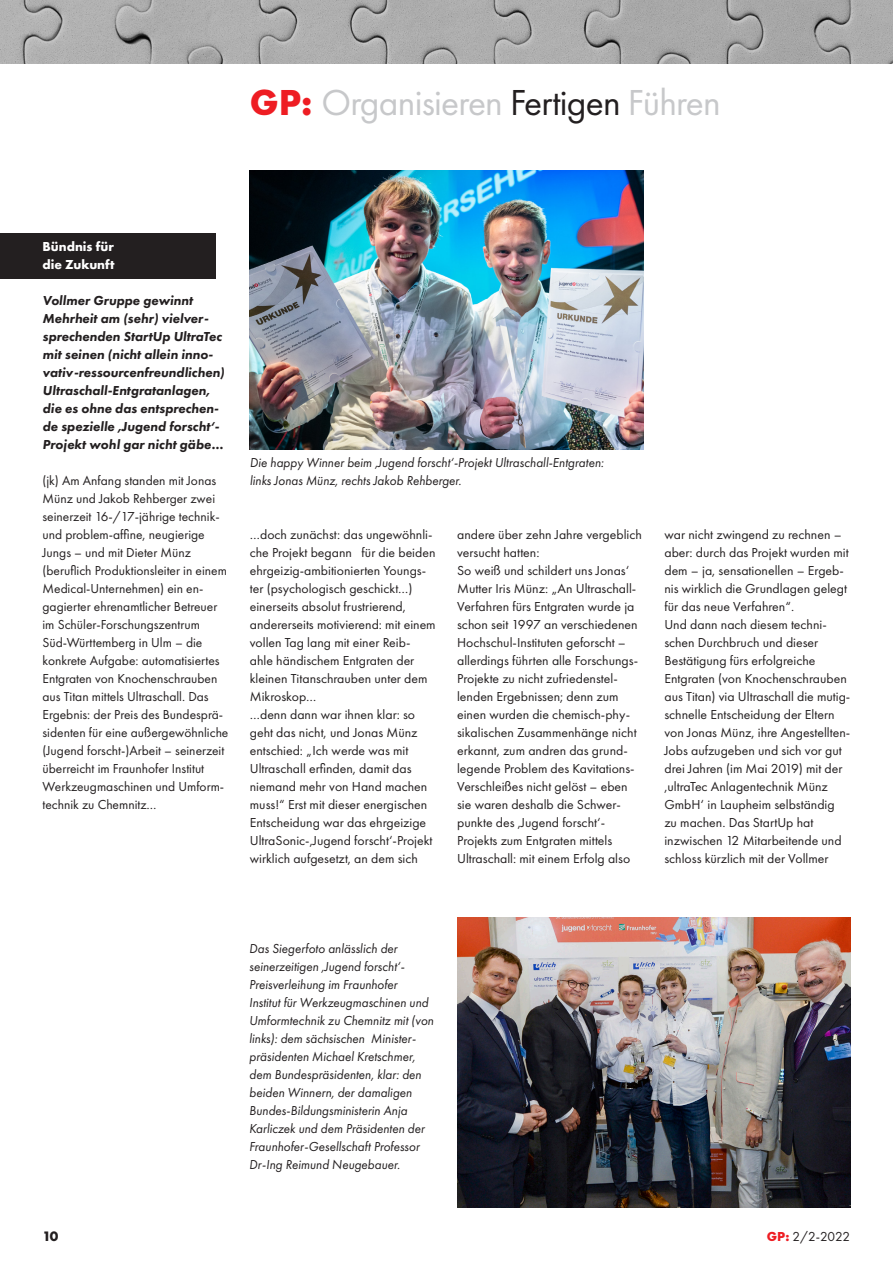
<style>
.page{position:relative;width:893px;height:1263px;background:#fff}
.page>*{position:absolute;margin:0;border:0;box-sizing:border-box;transform-origin:0 0}
.t1{font:37.5px "Futura PT";letter-spacing:-.02em;color:#c7c8ca}
.t2{font:700 14.25px "Futura PT";color:#231f20}
.Fließtext{font:13.5px/18px "Futura PT";color:#231f20}
.Bildunterschrift{font:italic 13.5px/18px "Futura PT";color:#231f20}
.Fließtext-2{font:italic 800 13.5px/18px "Futura PT";color:#231f20}
.Fließtext-3{font:700 13.5px "Futura PT";color:#fff}
.s1{font-weight:700;color:#ee1d23}
.s2{color:#231f20}
</style>
<div class="page">
<img style="left:0;top:0;width:893px;height:64px">
<div style="left:0;top:233px;width:216px;height:45px;background:#231f20"></div>
<img style="left:250px;top:170px;width:393px;height:279px">
<img style="left:457px;top:917px;width:393px;height:290px">
<p class="t1" style="left:250px;top:80px;width:472px"><span class="s1">GP:</span> Organisieren <span class="s2">Fertigen</span> Führen</p>
<p class="Fließtext-3" style="left:43px;top:238px;width:73px">Bündnis für</p>
<p class="Fließtext-3" style="left:43px;top:256px;width:74px">die Zukunft</p>
<p class="Fließtext-2" style="left:43px;top:292px;width:183px">Vollmer Gruppe gewinnt<br>Mehrheit am (sehr) vielver&shy;sprechenden StartUp UltraTec mit seinen (nicht allein inno&shy;vativ-ressourcenfreundlichen)<br>Ultraschall-Entgratanlagen, die es ohne das entsprechen&shy;de spezielle ,Jugend forscht‘-<br>Projekt wohl gar nicht gäbe…</p>
<p class="Fließtext" style="left:43px;top:472px;width:187px">(jk) Am Anfang standen mit Jonas Münz und Jakob Rehberger zwei seinerzeit 16-/17-jährige technik&shy;und problem-affine, neugierige Jungs – und mit Dieter Münz (beruflich Produktionsleiter in einem Medical-Unternehmen) ein en&shy;gagierter ehrenamtlicher Betreuer im Schüler-Forschungszentrum Süd-Württemberg in Ulm – die konkrete Aufgabe: automatisiertes Entgraten von Knochenschrauben aus Titan mittels Ultraschall. Das Ergebnis: der Preis des Bundesprä&shy;sidenten für eine außergewöhnliche (Jugend forscht-)Arbeit – seinerzeit überreicht im Fraunhofer Institut Werkzeugmaschinen und Umform&shy;technik zu Chemnitz…</p>
<p class="Bildunterschrift" style="left:250px;top:454px;width:355px">Die happy Winner beim ,Jugend forscht‘-Projekt Ultraschall-Entgraten: links Jonas Münz, rechts Jakob Rehberger.</p>
<p class="Fließtext" style="left:250px;top:526px;width:187px">…doch zunächst: das ungewöhnli&shy;che Projekt begann für die beiden ehrgeizig-ambitionierten Youngs&shy;ter (psychologisch geschickt…) einerseits absolut frustrierend, andererseits motivierend: mit einem vollen Tag lang mit einer Reib&shy;ahle händischem Entgraten der kleinen Titanschrauben unter dem<br>Mikroskop…</p>
<p class="Fließtext" style="left:250px;top:706px;width:184px">…denn dann war ihnen klar: so geht das nicht, und Jonas Münz entschied: „Ich werde was mit<br>Ultraschall erfinden, damit das niemand mehr von Hand machen muss!“ Erst mit dieser energischen<br>Entscheidung war das ehrgeizige<br>UltraSonic-,Jugend forscht‘-Projekt wirklich aufgesetzt, an dem sich</p>
<p class="Fließtext" style="left:457px;top:526px;width:186px">andere über zehn Jahre vergeblich versucht hatten:</p>
<p class="Fließtext" style="left:457px;top:562px;width:182px">So weiß und schildert uns Jonas‘ Mutter Iris Münz: „An Ultraschall-Verfahren fürs Entgraten wurde ja schon seit 1997 an verschiedenen Hochschul-Instituten geforscht – allerdings führten alle Forschungs-Projekte zu nicht zufriedenstel&shy;lenden Ergebnissen; denn zum einen wurden die chemisch-phy&shy;sikalischen Zusammenhänge nicht erkannt, zum andren das grund&shy;legende Problem des Kavitations-Verschleißes nicht gelöst – eben sie waren deshalb die Schwer&shy;punkte des ,Jugend forscht‘- Projekts zum Entgraten mittels Ultraschall: mit einem Erfolg also</p>
<p class="Fließtext" style="left:664px;top:526px;width:186px">war nicht zwingend zu rechnen – aber: durch das Projekt wurden mit dem – ja, sensationellen – Ergeb&shy;nis wirklich die Grundlagen gelegt für das neue Verfahren“.</p>
<p class="Fließtext" style="left:664px;top:616px;width:187px">Und dann nach diesem techni&shy;schen Durchbruch und dieser<br>Bestätigung fürs erfolgreiche<br>Entgraten (von Knochenschrauben aus Titan) via Ultraschall die mutig&shy;schnelle Entscheidung der Eltern von Jonas Münz, ihre Angestellten-<br>Jobs aufzugeben und sich vor gut drei Jahren (im Mai 2019) mit der ,ultraTec Anlagentechnik Münz<br>GmbH‘ in Laupheim selbständig zu machen. Das StartUp hat inzwischen 12 Mitarbeitende und schloss kürzlich mit der Vollmer</p>
<p class="Bildunterschrift" style="left:249px;top:940px;width:186px">Das Siegerfoto anlässlich der seinerzeitigen ,Jugend forscht‘- Preisverleihung im Fraunhofer<br>Institut für Werkzeugmaschinen und Umformtechnik zu Chemnitz mit (von links): dem sächsischen Minister&shy;präsidenten Michael Kretschmer, dem Bundespräsidenten, klar: den beiden Winnern, der damaligen Bundes-Bildungsministerin Anja Karliczek und dem Präsidenten der Fraunhofer-Gesellschaft Professor Dr-Ing Reimund Neugebauer.</p>
<p class="t2" style="left:43px;top:1227px;width:17px">10</p>
<p class="Fließtext" style="left:767px;top:1228px;width:85px"><span class="s1">GP:</span> 2/2-2022</p>
</div>
